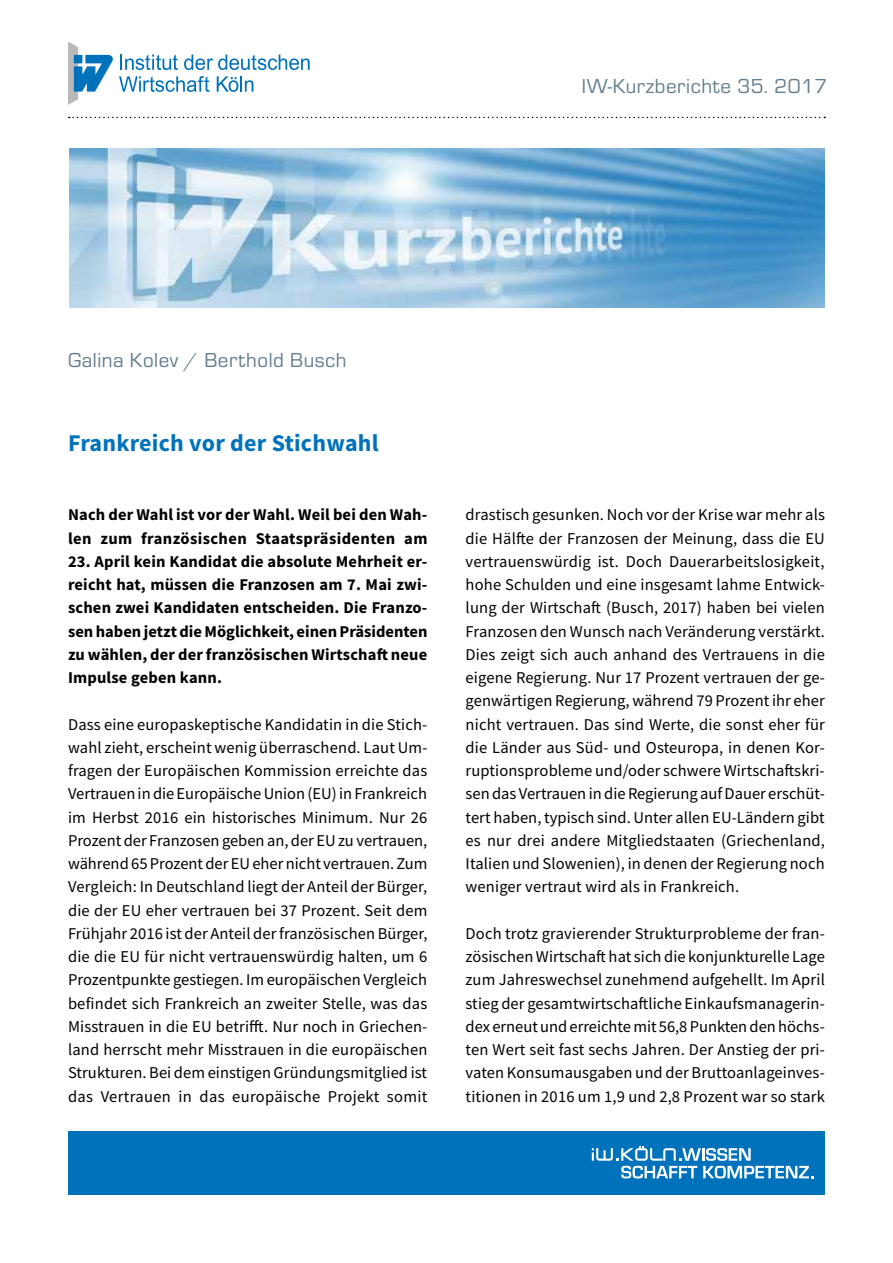
<style>
.page{position:relative;width:893px;height:1263px;background:#fff}
.page>*{position:absolute;margin:0;border:0;box-sizing:border-box;transform-origin:0 0}
.t1{font:700 24px "Source Sans Pro";letter-spacing:.01em;color:#0072bc}
.t2{font:21px "Eurostile";letter-spacing:.025em;color:#627c8d}
.t3{font:16.5px/23.2px "Source Sans Pro";letter-spacing:.01em;color:#000;text-align:justify}
.t4{font:700 16.5px/23.2px "Source Sans Pro";letter-spacing:.01em;color:#000}
</style>
<div class="page">
<svg style="left:120px;top:54px;width:58px;height:16px"></svg>
<svg style="left:184px;top:54px;width:126px;height:16px"></svg>
<svg style="left:119px;top:76px;width:90px;height:16px"></svg>
<svg style="left:217px;top:76px;width:36px;height:16px"></svg>
<svg style="left:68px;top:42px;width:45px;height:63px"></svg>
<svg style="left:69px;top:117px;width:756px;height:1px"></svg>
<div style="left:68px;top:1131px;width:757px;height:64px;background:#0072bc"></div>
<svg style="left:592px;top:1146px;width:221px;height:32px"></svg>
<img style="left:69px;top:148px;width:756px;height:160px">
<p class="t2" style="left:582px;top:75px;width:247px">IW-Kurzberichte 35. 2017</p>
<p class="t2" style="left:68px;top:349px;width:280px">Galina Kolev / Berthold Busch</p>
<h1 class="t1" style="left:68px;top:426px;width:312px">Frankreich vor der Stichwahl</h1>
<p class="t4" style="left:68px;top:503px;width:361px">Nach der Wahl ist vor der Wahl. Weil bei den Wah&shy;len zum französischen Staatspräsidenten am</p>
<p class="t4" style="left:68px;top:549px;width:361px;text-align:justify">23. April kein Kandidat die absolute Mehrheit er&shy;reicht hat, müssen die Franzosen am 7. Mai zwi&shy;schen zwei Kandidaten entscheiden. Die Franzo&shy;sen haben jetzt die Möglichkeit, einen Präsidenten zu wählen, der der französischen Wirtschaft neue Impulse geben kann.</p>
<p class="t3" style="left:68px;top:712px;width:361px">Dass eine europaskeptische Kandidatin in die Stich&shy;wahl zieht, erscheint wenig überraschend. Laut Um&shy;fragen der Europäischen Kommission erreichte das Vertrauen in die Europäische Union (EU) in Frankreich im Herbst 2016 ein historisches Minimum. Nur 26<br>Prozent der Franzosen geben an, der EU zu vertrauen, während 65 Prozent der EU eher nicht vertrauen. Zum Vergleich: In Deutschland liegt der Anteil der Bürger, die der EU eher vertrauen bei 37 Prozent. Seit dem Frühjahr 2016 ist der Anteil der französischen Bürger, die die EU für nicht vertrauenswürdig halten, um 6<br>Prozentpunkte gestiegen. Im europäischen Vergleich befindet sich Frankreich an zweiter Stelle, was das Misstrauen in die EU betrifft. Nur noch in Griechen&shy;land herrscht mehr Misstrauen in die europäischen Strukturen. Bei dem einstigen Gründungsmitglied ist das Vertrauen in das europäische Projekt somit</p>
<p class="t3" style="left:466px;top:503px;width:361px">drastisch gesunken. Noch vor der Krise war mehr als die Hälfte der Franzosen der Meinung, dass die EU vertrauenswürdig ist. Doch Dauerarbeitslosigkeit, hohe Schulden und eine insgesamt lahme Entwick&shy;lung der Wirtschaft (Busch, 2017) haben bei vielen Franzosen den Wunsch nach Veränderung verstärkt.<br>Dies zeigt sich auch anhand des Vertrauens in die eigene Regierung. Nur 17 Prozent vertrauen der ge&shy;genwärtigen Regierung, während 79 Prozent ihr eher nicht vertrauen. Das sind Werte, die sonst eher für die Länder aus Süd- und Osteuropa, in denen Kor&shy;ruptionsprobleme und/oder schwere Wirtschaftskri&shy;sen das Vertrauen in die Regierung auf Dauer erschüt&shy;tert haben, typisch sind. Unter allen EU-Ländern gibt es nur drei andere Mitgliedstaaten (Griechenland, Italien und Slowenien), in denen der Regierung noch weniger vertraut wird als in Frankreich.</p>
<p class="t3" style="left:466px;top:922px;width:361px">Doch trotz gravierender Strukturprobleme der fran&shy;zösischen Wirtschaft hat sich die konjunkturelle Lage zum Jahreswechsel zunehmend aufgehellt. Im April stieg der gesamtwirtschaftliche Einkaufsmanagerin&shy;dex erneut und erreichte mit 56,8 Punkten den höchs&shy;ten Wert seit fast sechs Jahren. Der Anstieg der pri&shy;vaten Konsumausgaben und der Bruttoanlageinves&shy;titionen in 2016 um 1,9 und 2,8 Prozent war so stark</p>
</div>
